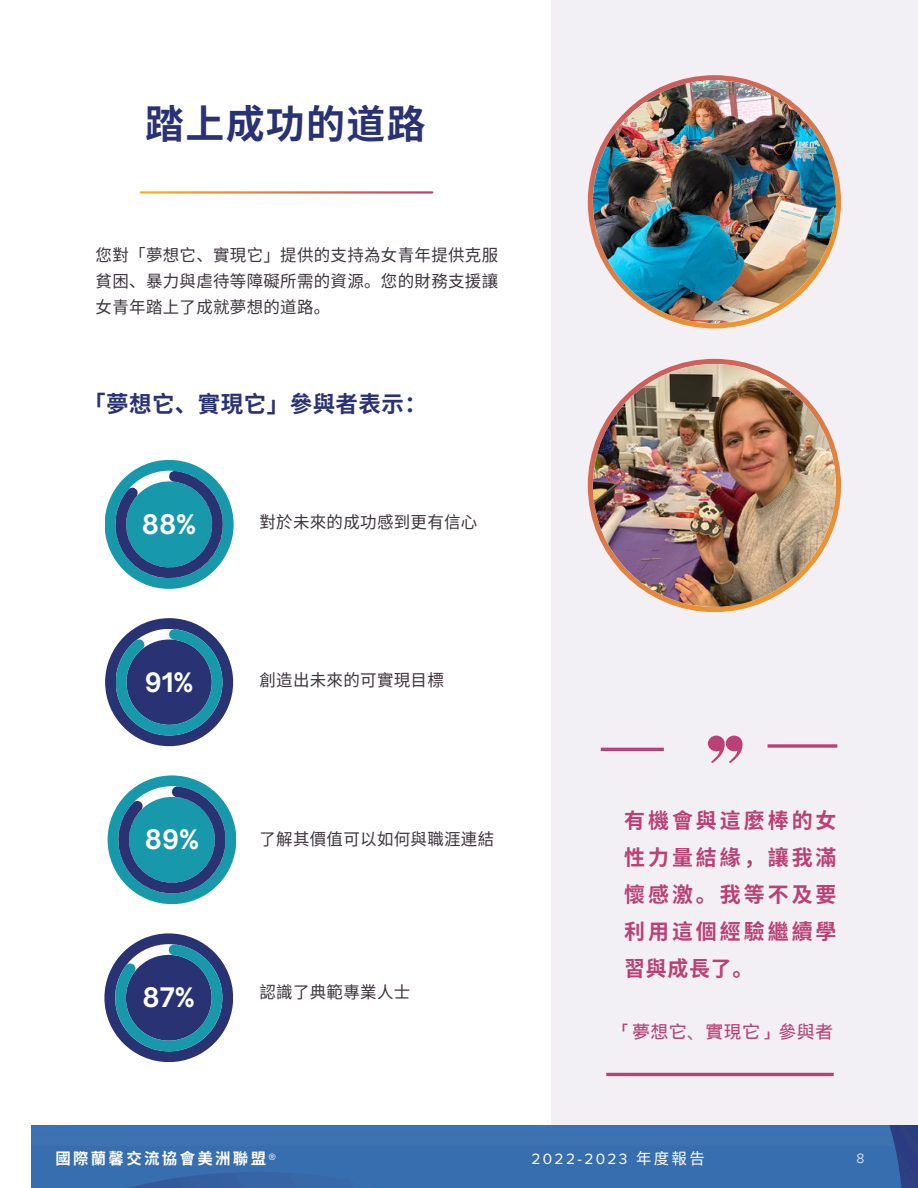
<style>
.page{position:relative;width:918px;height:1188px;background:#fff}
.page>*{position:absolute;margin:0;border:0;box-sizing:border-box;transform-origin:0 0}
.t1{font:700 39px "Noto Sans CJ Ksc";letter-spacing:.035em;color:#293374}
.t2{font:700 25.8px "Open Sauce One";color:#fff}
.t3{font:700 25.8px "Open Sauce One";color:#fefefe}
.t4{font:700 25.65px "Open Sauce One";color:#fefefe}
.t5{font:700 22.5px "Noto Sans CJ Ksc";letter-spacing:.02em;color:#293374}
.t6{font:700 21px/37.2px "Noto Sans CJ Ksc";letter-spacing:.145em;color:#bb4075;text-align:justify}
.t7{font:18px "Wen Quan Yi Micro Hei";letter-spacing:.02em;color:#bb4075}
.t8{font:16.5px/25.8px "Noto Sans CJ Ksc";letter-spacing:.02em;color:#3d343d;text-align:justify}
.t9{font:700 15.45px "Noto Sans CJ Ksc";letter-spacing:.15em;color:#fff}
.t10{font:15.45px "Proxima Nova";letter-spacing:.15em;color:#fff}
.t11{font:300 13.95px "Proxima Nova";color:#fff}
.s1{font-family:"Proxima Nova"}
.s2{font-family:"Noto Sans CJ Ksc"}
</style>
<div class="page">
<div style="left:551px;top:0;width:367px;height:1133px;background:#f2f0f5"></div>
<svg style="left:588px;top:359px;width:253px;height:253px"></svg>
<img style="left:593px;top:364px;width:243px;height:243px;border-radius:50%">
<hr style="left:606px;top:1073px;width:228px;height:3px;background:#bb4075">
<svg style="left:708px;top:736px;width:35px;height:27px"></svg>
<svg style="left:768px;top:744px;width:69px;height:4px"></svg>
<hr style="left:601px;top:748px;width:63px;height:3px;background:#bb4075">
<svg style="left:588px;top:75px;width:253px;height:253px"></svg>
<img style="left:593px;top:80px;width:243px;height:243px;border-radius:50%">
<div style="left:105px;top:460px;width:129px;height:129px;background:#1799ab;border-radius:50%"></div>
<svg style="left:115px;top:471px;width:108px;height:107px"></svg>
<div style="left:105px;top:618px;width:128px;height:128px;background:#293374;border-radius:50%"></div>
<svg style="left:116px;top:629px;width:106px;height:107px"></svg>
<div style="left:108px;top:775px;width:128px;height:129px;background:#1799ab;border-radius:50%"></div>
<svg style="left:118px;top:786px;width:108px;height:107px"></svg>
<div style="left:104px;top:933px;width:129px;height:129px;background:#293374;border-radius:50%"></div>
<svg style="left:115px;top:944px;width:107px;height:107px"></svg>
<div style="left:32px;top:1125px;width:886px;height:63px;background:#376eaf"></div>
<h3 class="t1" style="left:145px;top:93px;width:282px">踏上成功的道路</h3>
<h1 class="t8" style="left:96px;top:241px;width:404px">您對「夢想它、實現它」提供的支持為女青年提供克服貧困、暴力與虐待等障礙所需的資源。您的財務支援讓女青年踏上了成就夢想的道路。</h1>
<h4 class="t5" style="left:83px;top:386px;width:345px">「夢想它、實現它」參與者表示：</h4>
<h2 class="t3" style="left:142px;top:508px;width:56px">88%</h2>
<p class="t8" style="left:260px;top:508px;width:218px">對於未來的成功感到更有信心</p>
<h3 class="t4" style="left:145px;top:666px;width:50px">91%</h3>
<p class="t8" style="left:260px;top:667px;width:186px">創造出未來的可實現目標</p>
<h2 class="t2" style="left:145px;top:824px;width:56px">89%</h2>
<p class="t8" style="left:260px;top:825px;width:236px">了解其價值可以如何與職涯連結</p>
<h2 class="t6" style="left:624px;top:800px;width:214px">有機會與這麼棒的女性力量結緣，讓我滿懷感激。我等不及要利用這個經驗繼續學習與成長了。</h2>
<h2 class="t2" style="left:143px;top:982px;width:54px">87%</h2>
<p class="t8" style="left:260px;top:978px;width:150px">認識了典範專業人士</p>
<h2 class="t7" style="left:614px;top:1021px;width:221px">「夢想它、實現它」參與者</h2>
<p class="t9" style="left:55px;top:1146px;width:222px">國際蘭馨交流協會美洲聯盟<span class="s1">®</span></p>
<h4 class="t10" style="left:531px;top:1152px;width:175px">2022-2023 <span class="s2">年度報告</span></h4>
<h4 class="t11" style="left:857px;top:1152px;width:9px">8</h4>
</div>
